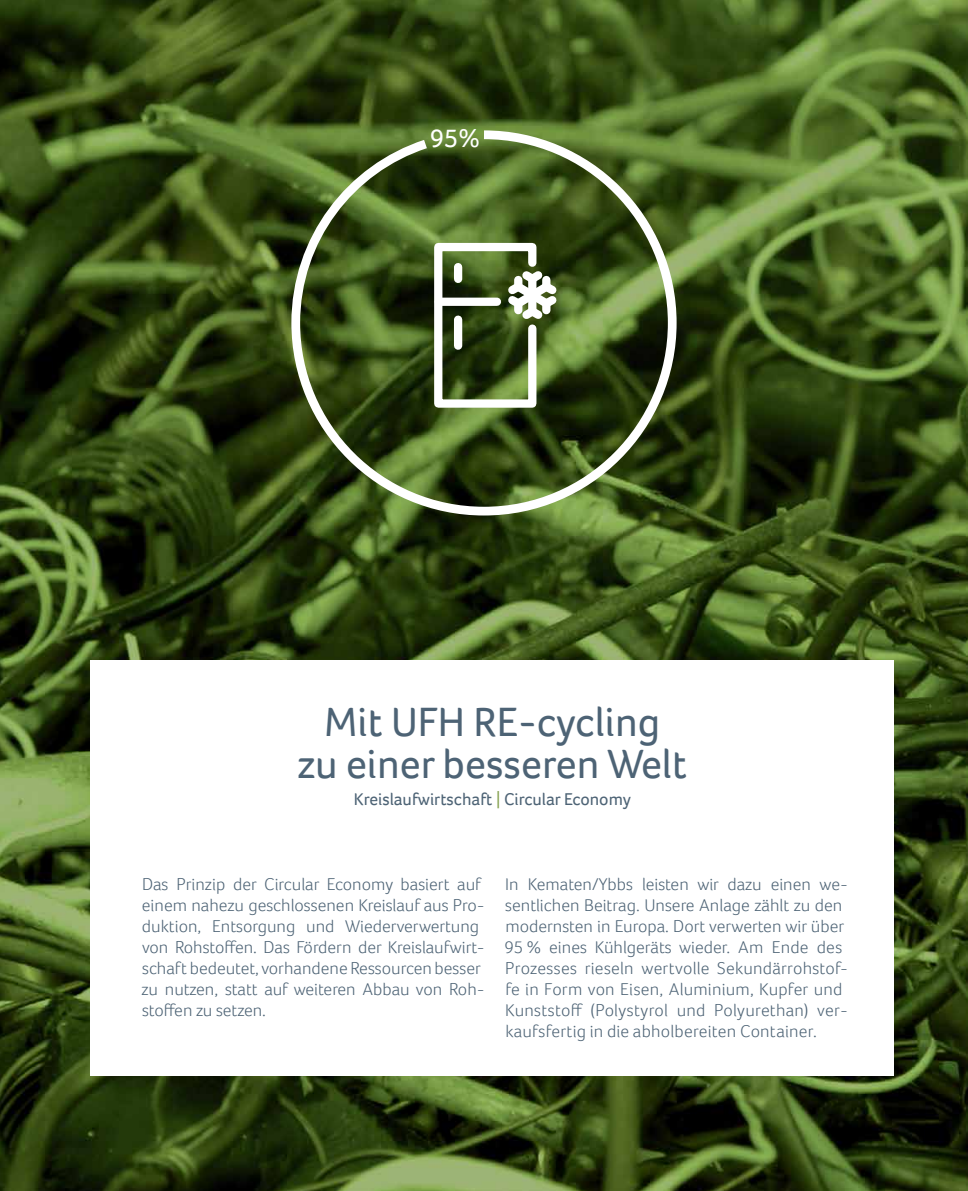
<style>
.page{position:relative;width:968px;height:1191px;background:#fff}
.page>*{position:absolute;margin:0;border:0;box-sizing:border-box;transform-origin:0 0}
.t1{font:42px/42px "Foco";color:#4d6375;text-align:center}
.t2{font:26.25px "Foco";color:#fff}
.t3{font:300 17.5px/21px "Foco";color:#4d6375}
.t4{font:17.5px "Foco";color:#4d6375}
.s1{color:#83a04d}
</style>
<div class="page">
<img style="left:0;top:0;width:967px;height:1191px">
<div style="left:91px;top:660px;width:802px;height:415px;background:#fff"></div>
<svg style="left:287px;top:126px;width:394px;height:394px;background:#506533"></svg>
<h2 class="t2" style="left:430px;top:120px;width:52px">95%</h2>
<h1 class="t1" style="left:297px;top:700px;width:391px">Mit UFH RE-cycling<br>zu einer besseren Welt</h1>
<p class="t4" style="left:354px;top:788px;width:278px">Kreislaufwirtschaft <span class="s1">|</span> Circular Economy</p>
<p class="t3" style="left:142px;top:873px;width:344px">Das Prinzip der Circular Economy basiert auf einem nahezu geschlossenen Kreislauf aus Pro&shy;duktion, Entsorgung und Wiederverwertung von Rohstoffen. Das Fördern der Kreislaufwirt&shy;schaft bedeutet, vorhandene Ressourcen besser zu nutzen, statt auf weiteren Abbau von Roh&shy;stoffen zu setzen.</p>
<p class="t3" style="left:504px;top:873px;width:345px">In Kematen/Ybbs leisten wir dazu einen we&shy;sentlichen Beitrag. Unsere Anlage zählt zu den modernsten in Europa. Dort verwerten wir über 95 % eines Kühlgeräts wieder. Am Ende des Prozesses rieseln wertvolle Sekundärrohstof&shy;fe in Form von Eisen, Aluminium, Kupfer und Kunststoff (Polystyrol und Polyurethan) ver&shy;kaufsfertig in die abholbereiten Container.</p>
</div>
